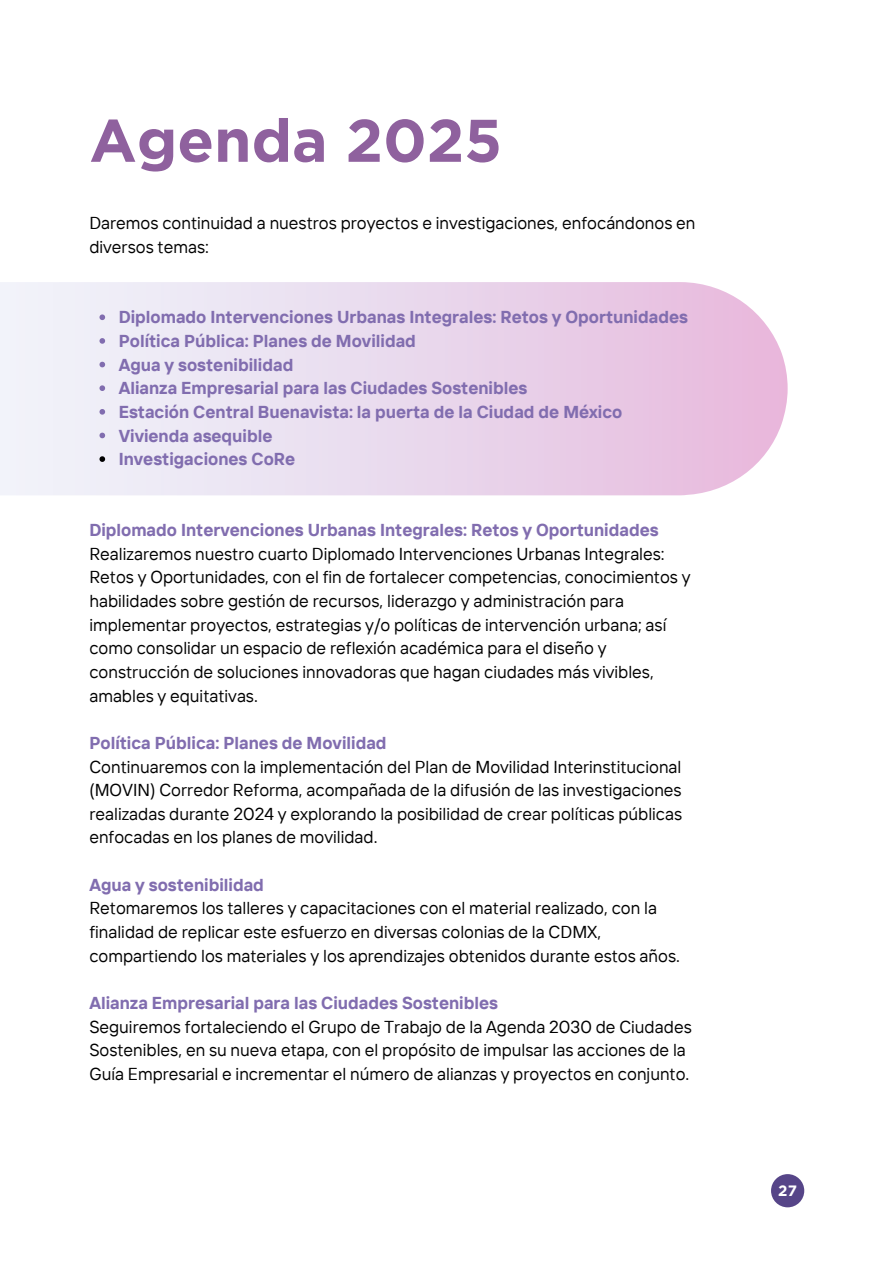
<style>
.page{position:relative;width:894px;height:1264px;background:#fff}
.page>*{position:absolute;margin:0;border:0;box-sizing:border-box;transform-origin:0 0}
.t1{font:700 60px "Gotham";color:#8f619e}
.t2{font:17.25px/23.7px "TT Interphases";color:#000}
.t3{font:700 17.25px "TT Interphases";color:#816daf}
.t4{font:700 15px "Gotham";color:#fff}
</style>
<div class="page">
<div style="left:770px;top:1174px;width:34px;height:33px;background:#564588;border-radius:50%"></div>
<svg style="left:0;top:282px;width:787px;height:213px;background:#ebdaed"></svg>
<svg style="left:99px;top:314px;width:6px;height:6px"></svg>
<svg style="left:99px;top:338px;width:6px;height:6px"></svg>
<svg style="left:99px;top:362px;width:6px;height:5px"></svg>
<svg style="left:99px;top:385px;width:6px;height:6px"></svg>
<svg style="left:99px;top:409px;width:6px;height:5px"></svg>
<svg style="left:99px;top:432px;width:6px;height:6px"></svg>
<svg style="left:99px;top:456px;width:6px;height:6px"></svg>
<p class="t1" style="left:89px;top:104px;width:414px">Agenda 2025</p>
<p class="t2" style="left:89px;top:210px;width:607px">Daremos continuidad a nuestros proyectos e investigaciones, enfocándonos en diversos temas:</p>
<p class="t3" style="left:119px;top:306px;width:570px">Diplomado Intervenciones Urbanas Integrales: Retos y Oportunidades</p>
<p class="t3" style="left:119px;top:330px;width:299px">Política Pública: Planes de Movilidad</p>
<p class="t3" style="left:119px;top:353px;width:176px">Agua y sostenibilidad</p>
<p class="t3" style="left:119px;top:377px;width:410px">Alianza Empresarial para las Ciudades Sostenibles</p>
<p class="t3" style="left:119px;top:401px;width:505px">Estación Central Buenavista: la puerta de la Ciudad de México</p>
<p class="t3" style="left:119px;top:424px;width:155px">Vivienda asequible</p>
<p class="t3" style="left:119px;top:448px;width:178px">Investigaciones CoRe</p>
<p class="t3" style="left:89px;top:519px;width:570px">Diplomado Intervenciones Urbanas Integrales: Retos y Oportunidades</p>
<p class="t2" style="left:89px;top:541px;width:602px">Realizaremos nuestro cuarto Diplomado Intervenciones Urbanas Integrales:<br>Retos y Oportunidades, con el fin de fortalecer competencias, conocimientos y habilidades sobre gestión de recursos, liderazgo y administración para implementar proyectos, estrategias y/o políticas de intervención urbana; así como consolidar un espacio de reflexión académica para el diseño y construcción de soluciones innovadoras que hagan ciudades más vivibles, amables y equitativas.</p>
<p class="t3" style="left:89px;top:731px;width:299px">Política Pública: Planes de Movilidad</p>
<p class="t2" style="left:89px;top:754px;width:594px;text-align:justify">Continuaremos con la implementación del Plan de Movilidad Interinstitucional (MOVIN) Corredor Reforma, acompañada de la difusión de las investigaciones realizadas durante 2024 y explorando la posibilidad de crear políticas públicas enfocadas en los planes de movilidad.</p>
<p class="t3" style="left:89px;top:873px;width:176px">Agua y sostenibilidad</p>
<p class="t2" style="left:89px;top:896px;width:592px">Retomaremos los talleres y capacitaciones con el material realizado, con la finalidad de replicar este esfuerzo en diversas colonias de la CDMX, compartiendo los materiales y los aprendizajes obtenidos durante estos años.</p>
<p class="t3" style="left:89px;top:991px;width:410px">Alianza Empresarial para las Ciudades Sostenibles</p>
<p class="t2" style="left:89px;top:1014px;width:603px">Seguiremos fortaleciendo el Grupo de Trabajo de la Agenda 2030 de Ciudades<br>Sostenibles, en su nueva etapa, con el propósito de impulsar las acciones de la<br>Guía Empresarial e incrementar el número de alianzas y proyectos en conjunto.</p>
<h1 class="t4" style="left:778px;top:1181px;width:20px">27</h1>
</div>
